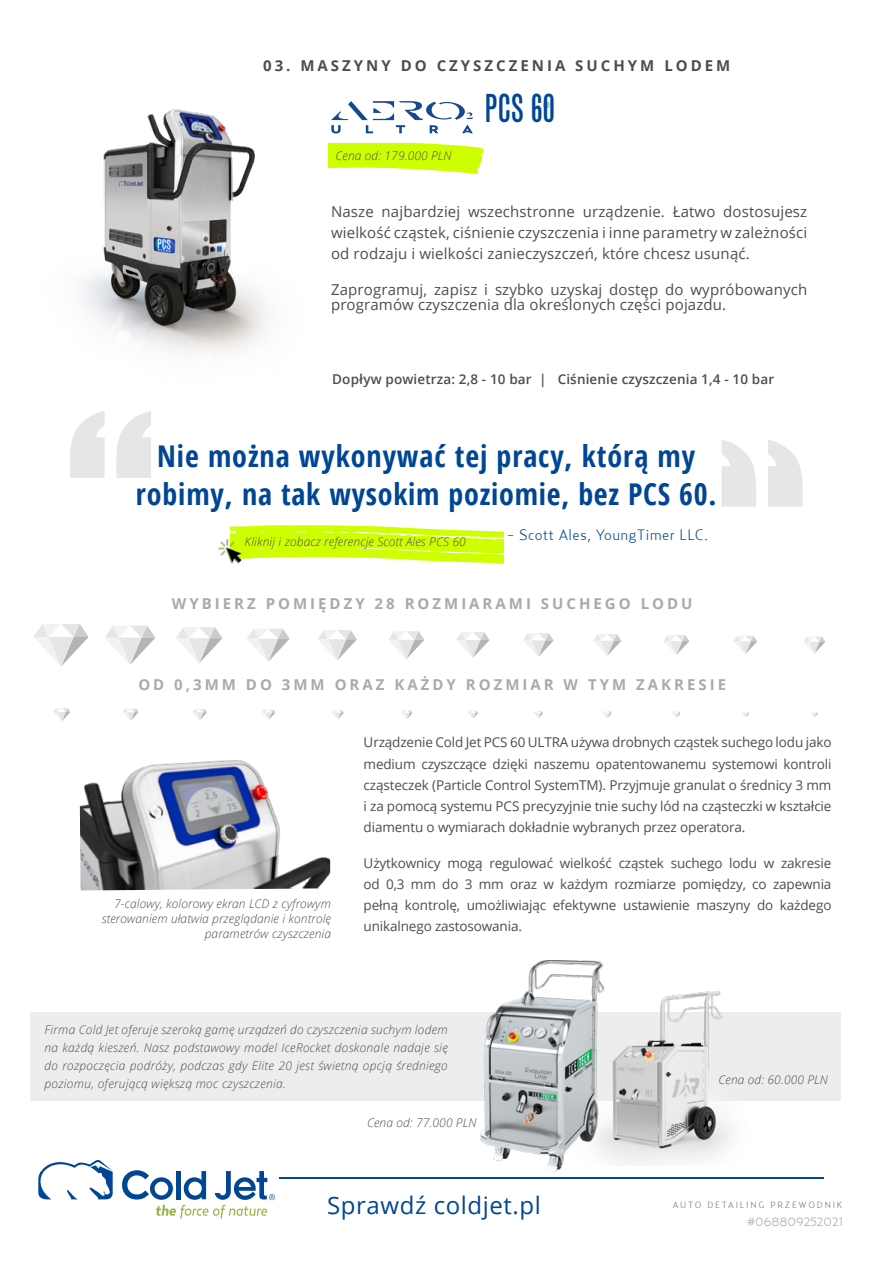
<style>
.page{position:relative;width:893px;height:1263px;background:#fff}
.page>*{position:absolute;margin:0;border:0;box-sizing:border-box;transform-origin:0 0}
.t1{font:262.5px "Impact";color:#aaa}
.t2{font:38.4px "Grotesque MT Std Extra Cond";color:#004694}
.t3{font:700 condensed 30px/37.8px "Open Sans";letter-spacing:.03em;color:#004694;text-align:center}
.t4{font:24px "Open Sans";letter-spacing:.025em;color:#004694}
.t5{font:15px/21px "Open Sans";letter-spacing:.01em;color:#4d4d4f;text-align:justify}
.t6{font:700 15px "Open Sans";letter-spacing:.2em;color:#aaa}
.t7{font:700 15px "Open Sans";letter-spacing:.2em;color:#a7a9ac}
.t8{font:700 15px "Open Sans";letter-spacing:.2em;color:#4d4d4f}
.t9{font:300 15px "Relay";letter-spacing:.025em;color:#004694}
.t10{font:13.5px/21px "Open Sans";letter-spacing:-.01em;color:#4d4d4f;text-align:justify}
.t11{font:600 13.5px "Open Sans";letter-spacing:.01em;color:#4d4d4f}
.t12{font:italic 300 12px/18px "Open Sans";letter-spacing:.01em;color:#4d4d4f;text-align:right}
.t13{font:300 12px "Relay Wide";color:#a7a9ac}
.t14{font:300 9px "Relay";letter-spacing:.2em;color:#6e6f72}
.t15{font:300 9px "Relay";color:#004694}
</style>
<div class="page">
<svg style="left:231px;top:525px;width:272px;height:39px"></svg>
<svg style="left:329px;top:143px;width:155px;height:31px"></svg>
<hr style="left:280px;top:1177px;width:544px;height:2px;background:#004694">
<svg style="left:38px;top:1160px;width:75px;height:39px"></svg>
<svg style="left:122px;top:1170px;width:153px;height:48px"></svg>
<img style="left:80px;top:760px;width:250px;height:130px">
<img style="left:81px;top:109px;width:187px;height:243px">
<svg style="left:34px;top:624px;width:55px;height:42px"></svg>
<svg style="left:105px;top:626px;width:50px;height:39px"></svg>
<svg style="left:176px;top:627px;width:46px;height:36px"></svg>
<svg style="left:247px;top:629px;width:43px;height:33px"></svg>
<svg style="left:318px;top:630px;width:39px;height:30px"></svg>
<svg style="left:388px;top:631px;width:36px;height:28px"></svg>
<svg style="left:456px;top:632px;width:34px;height:26px"></svg>
<svg style="left:523px;top:633px;width:31px;height:24px"></svg>
<svg style="left:593px;top:634px;width:28px;height:22px"></svg>
<svg style="left:664px;top:635px;width:25px;height:20px"></svg>
<svg style="left:734px;top:636px;width:23px;height:18px"></svg>
<svg style="left:804px;top:636px;width:21px;height:17px"></svg>
<svg style="left:53px;top:708px;width:17px;height:13px"></svg>
<svg style="left:123px;top:708px;width:16px;height:13px"></svg>
<svg style="left:193px;top:709px;width:14px;height:11px"></svg>
<svg style="left:262px;top:709px;width:13px;height:11px"></svg>
<svg style="left:332px;top:710px;width:12px;height:9px"></svg>
<svg style="left:401px;top:710px;width:12px;height:9px"></svg>
<svg style="left:468px;top:711px;width:10px;height:8px"></svg>
<svg style="left:534px;top:711px;width:9px;height:7px"></svg>
<svg style="left:603px;top:711px;width:9px;height:7px"></svg>
<svg style="left:673px;top:711px;width:7px;height:7px"></svg>
<svg style="left:742px;top:712px;width:7px;height:5px"></svg>
<svg style="left:811px;top:712px;width:7px;height:5px"></svg>
<img style="left:218px;top:529px;width:34px;height:35px">
<div style="left:30px;top:1013px;width:810px;height:88px;background:#ededee"></div>
<img style="left:655px;top:991px;width:93px;height:172px">
<img style="left:459px;top:960px;width:196px;height:212px">
<svg style="left:331px;top:101px;width:142px;height:32px"></svg>
<p class="t8" style="left:263px;top:55px;width:469px">03. MASZYNY DO CZYSZCZENIA SUCHYM LODEM</p>
<p class="t12" style="left:335px;top:147px;width:118px">Cena od: 179.000 PLN</p>
<h2 class="t2" style="left:484px;top:86px;width:72px">PCS 60</h2>
<p class="t15" style="left:543px;top:100px;width:8px">®</p>
<p class="t5" style="left:331px;top:201px;width:478px">Nasze najbardziej wszechstronne urządzenie. Łatwo dostosujesz wielkość cząstek, ciśnienie czyszczenia i inne parametry w zależności od rodzaju i wielkości zanieczyszczeń, które chcesz usunąć.</p>
<p class="t5" style="left:331px;top:282px;width:478px;line-height:15px">Zaprogramuj, zapisz i szybko uzyskaj dostęp do wypróbowanych programów czyszczenia dla określonych części pojazdu.</p>
<p class="t11" style="left:332px;top:370px;width:443px">Dopływ powietrza: 2,8 - 10 bar | Ciśnienie czyszczenia 1,4 - 10 bar</p>
<h1 class="t1" style="left:65px;top:312px;width:92px">“</h1>
<h3 class="t3" style="left:136px;top:437px;width:582px">Nie można wykonywać tej pracy, którą my robimy, na tak wysokim poziomie, bez PCS 60.</h3>
<p class="t9" style="left:507px;top:525px;width:203px">- Scott Ales, YoungTimer LLC.</p>
<p class="t12" style="left:245px;top:532px;width:223px">Kliknij i zobacz referencje Scott Ales PCS 60</p>
<p class="t7" style="left:172px;top:593px;width:522px">WYBIERZ POMIĘDZY 28 ROZMIARAMI SUCHEGO LODU</p>
<p class="t6" style="left:138px;top:674px;width:589px">OD 0,3MM DO 3MM ORAZ KAŻDY ROZMIAR W TYM ZAKRESIE</p>
<p class="t12" style="left:102px;top:896px;width:231px;line-height:15px">7-calowy, kolorowy ekran LCD z cyfrowym sterowaniem ułatwia przeglądanie i kontrolę parametrów czyszczenia</p>
<p class="t10" style="left:364px;top:732px;width:469px">Urządzenie Cold Jet PCS 60 ULTRA używa drobnych cząstek suchego lodu jako medium czyszczące dzięki naszemu opatentowanemu systemowi kontroli cząsteczek (Particle Control SystemTM). Przyjmuje granulat o średnicy 3 mm i za pomocą systemu PCS precyzyjnie tnie suchy lód na cząsteczki w kształcie diamentu o wymiarach dokładnie wybranych przez operatora.</p>
<p class="t10" style="left:364px;top:852px;width:469px">Użytkownicy mogą regulować wielkość cząstek suchego lodu w zakresie od 0,3 mm do 3 mm oraz w każdym rozmiarze pomiędzy, co zapewnia pełną kontrolę, umożliwiając efektywne ustawienie maszyny do każdego unikalnego zastosowania.</p>
<p class="t12" style="left:44px;top:1020px;width:405px;text-align:justify">Firma Cold Jet oferuje szeroką gamę urządzeń do czyszczenia suchym lodem na każdą kieszeń. Nasz podstawowy model IceRocket doskonale nadaje się do rozpoczęcia podróży, podczas gdy Elite 20 jest świetną opcją średniego poziomu, oferującą większą moc czyszczenia.</p>
<p class="t12" style="left:367px;top:1113px;width:111px">Cena od: 77.000 PLN</p>
<h3 class="t4" style="left:327px;top:1189px;width:215px">Sprawdź coldjet.pl</h3>
<p class="t12" style="left:718px;top:1070px;width:111px">Cena od: 60.000 PLN</p>
<p class="t14" style="left:673px;top:1199px;width:171px">AUTO DETAILING PRZEWODNIK</p>
<p class="t13" style="left:748px;top:1215px;width:97px">#068809252021</p>
</div>
